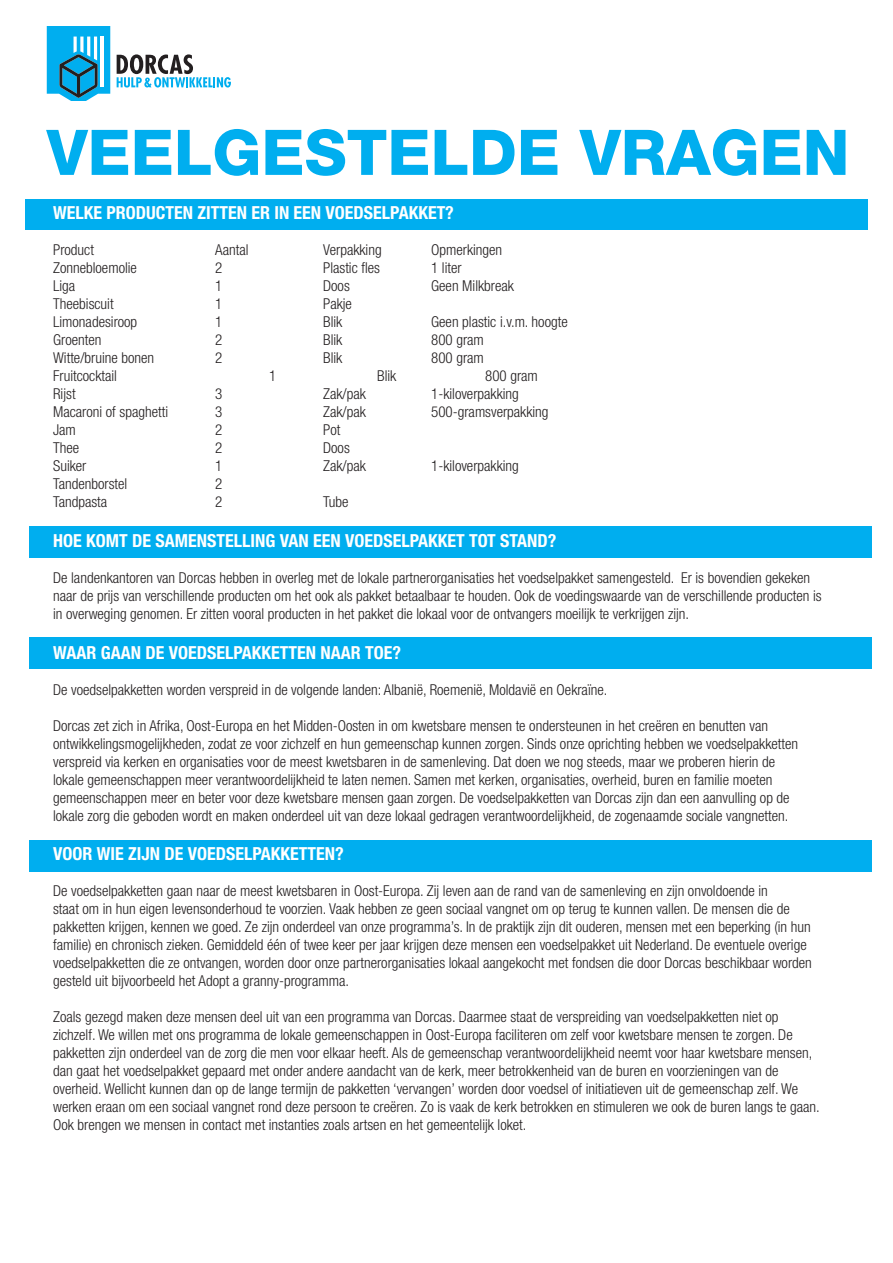
<style>
.page{position:relative;width:893px;height:1263px;background:#fff}
.page>*{position:absolute;margin:0;border:0;box-sizing:border-box;transform-origin:0 0}
.t1{font:800 63px "Helvetica Neue LT Std";color:#00aeef}
.t2{font:700 condensed 18px "Helvetica Neue LT Std";color:#fff}
.t3{font:300 condensed 15px/18px "Helvetica Neue LT Std";color:#231f20}
</style>
<div class="page">
<div style="left:26px;top:199px;width:842px;height:30px;background:#00aeef"></div>
<div style="left:29px;top:526px;width:843px;height:32px;background:#00aeef"></div>
<div style="left:29px;top:637px;width:843px;height:32px;background:#00aeef"></div>
<div style="left:29px;top:840px;width:843px;height:32px;background:#00aeef"></div>
<svg style="left:47px;top:27px;width:63px;height:74px;background:#26a8d8"></svg>
<hr style="left:101px;top:37px;width:3px;height:50px;background:#fff">
<svg style="left:117px;top:54px;width:114px;height:34px"></svg>
<p class="t1" style="left:47px;top:115px;width:804px">VEELGESTELDE VRAGEN</p>
<p class="t2" style="left:53px;top:202px;width:402px">WELKE PRODUCTEN ZITTEN ER IN EEN VOEDSELPAKKET?</p>
<p class="t3" style="left:53px;top:241px;width:42px">Product</p>
<p class="t3" style="left:215px;top:241px;width:35px">Aantal</p>
<p class="t3" style="left:323px;top:241px;width:60px">Verpakking</p>
<p class="t3" style="left:431px;top:241px;width:73px">Opmerkingen</p>
<p class="t3" style="left:53px;top:259px;width:85px">Zonnebloemolie</p>
<p class="t3" style="left:215px;top:259px;width:9px">2</p>
<p class="t3" style="left:323px;top:259px;width:58px">Plastic fles</p>
<p class="t3" style="left:431px;top:259px;width:32px">1 liter</p>
<p class="t3" style="left:53px;top:277px;width:24px">Liga</p>
<p class="t3" style="left:215px;top:277px;width:9px">1</p>
<p class="t3" style="left:323px;top:277px;width:28px">Doos</p>
<p class="t3" style="left:431px;top:277px;width:84px">Geen Milkbreak</p>
<p class="t3" style="left:53px;top:295px;width:62px">Theebiscuit</p>
<p class="t3" style="left:215px;top:295px;width:9px">1</p>
<p class="t3" style="left:323px;top:295px;width:30px">Pakje</p>
<p class="t3" style="left:53px;top:313px;width:86px">Limonadesiroop</p>
<p class="t3" style="left:215px;top:313px;width:9px">1</p>
<p class="t3" style="left:323px;top:313px;width:21px">Blik</p>
<p class="t3" style="left:431px;top:313px;width:138px">Geen plastic i.v.m. hoogte</p>
<p class="t3" style="left:53px;top:331px;width:50px">Groenten</p>
<p class="t3" style="left:215px;top:331px;width:9px">2</p>
<p class="t3" style="left:323px;top:331px;width:21px">Blik</p>
<p class="t3" style="left:431px;top:331px;width:54px">800 gram</p>
<p class="t3" style="left:53px;top:349px;width:103px">Witte/bruine bonen</p>
<p class="t3" style="left:215px;top:349px;width:9px">2</p>
<p class="t3" style="left:323px;top:349px;width:21px">Blik</p>
<p class="t3" style="left:431px;top:349px;width:54px">800 gram</p>
<p class="t3" style="left:53px;top:367px;width:65px">Fruitcocktail</p>
<p class="t3" style="left:269px;top:367px;width:9px">1</p>
<p class="t3" style="left:377px;top:367px;width:21px">Blik</p>
<p class="t3" style="left:485px;top:367px;width:54px">800 gram</p>
<p class="t3" style="left:53px;top:385px;width:24px">Rijst</p>
<p class="t3" style="left:215px;top:385px;width:9px">3</p>
<p class="t3" style="left:323px;top:385px;width:44px">Zak/pak</p>
<p class="t3" style="left:431px;top:385px;width:89px">1-kiloverpakking</p>
<p class="t3" style="left:53px;top:403px;width:116px">Macaroni of spaghetti</p>
<p class="t3" style="left:215px;top:403px;width:9px">3</p>
<p class="t3" style="left:323px;top:403px;width:44px">Zak/pak</p>
<p class="t3" style="left:431px;top:403px;width:119px">500-gramsverpakking</p>
<p class="t3" style="left:53px;top:421px;width:24px">Jam</p>
<p class="t3" style="left:215px;top:421px;width:9px">2</p>
<p class="t3" style="left:323px;top:421px;width:19px">Pot</p>
<p class="t3" style="left:53px;top:439px;width:28px">Thee</p>
<p class="t3" style="left:215px;top:439px;width:9px">2</p>
<p class="t3" style="left:323px;top:439px;width:28px">Doos</p>
<p class="t3" style="left:53px;top:457px;width:35px">Suiker</p>
<p class="t3" style="left:215px;top:457px;width:9px">1</p>
<p class="t3" style="left:323px;top:457px;width:44px">Zak/pak</p>
<p class="t3" style="left:431px;top:457px;width:89px">1-kiloverpakking</p>
<p class="t3" style="left:53px;top:475px;width:76px">Tandenborstel</p>
<p class="t3" style="left:215px;top:475px;width:9px">2</p>
<p class="t3" style="left:53px;top:493px;width:56px">Tandpasta</p>
<p class="t3" style="left:215px;top:493px;width:9px">2</p>
<p class="t3" style="left:323px;top:493px;width:27px">Tube</p>
<p class="t2" style="left:53px;top:530px;width:505px">HOE KOMT DE SAMENSTELLING VAN EEN VOEDSELPAKKET TOT STAND?</p>
<p class="t3" style="left:53px;top:569px;width:770px">De landenkantoren van Dorcas hebben in overleg met de lokale partnerorganisaties het voedselpakket samengesteld. Er is bovendien gekeken naar de prijs van verschillende producten om het ook als pakket betaalbaar te houden. Ook de voedingswaarde van de verschillende producten is in overweging genomen. Er zitten vooral producten in het pakket die lokaal voor de ontvangers moeilijk te verkrijgen zijn.</p>
<p class="t2" style="left:53px;top:641px;width:349px">WAAR GAAN DE VOEDSELPAKKETTEN NAAR TOE?</p>
<p class="t3" style="left:53px;top:680px;width:556px">De voedselpakketten worden verspreid in de volgende landen: Albanië, Roemenië, Moldavië en Oekraïne.</p>
<p class="t3" style="left:53px;top:716px;width:746px">Dorcas zet zich in Afrika, Oost-Europa en het Midden-Oosten in om kwetsbare mensen te ondersteunen in het creëren en benutten van ontwikkelingsmogelijkheden, zodat ze voor zichzelf en hun gemeenschap kunnen zorgen. Sinds onze oprichting hebben we voedselpakketten verspreid via kerken en organisaties voor de meest kwetsbaren in de samenleving. Dat doen we nog steeds, maar we proberen hierin de lokale gemeenschappen meer verantwoordelijkheid te laten nemen. Samen met kerken, organisaties, overheid, buren en familie moeten gemeenschappen meer en beter voor deze kwetsbare mensen gaan zorgen. De voedselpakketten van Dorcas zijn dan een aanvulling op de lokale zorg die geboden wordt en maken onderdeel uit van deze lokaal gedragen verantwoordelijkheid, de zogenaamde sociale vangnetten.</p>
<p class="t2" style="left:53px;top:843px;width:292px">VOOR WIE ZIJN DE VOEDSELPAKKETTEN?</p>
<p class="t3" style="left:53px;top:882px;width:760px">De voedselpakketten gaan naar de meest kwetsbaren in Oost-Europa. Zij leven aan de rand van de samenleving en zijn onvoldoende in<br>staat om in hun eigen levensonderhoud te voorzien. Vaak hebben ze geen sociaal vangnet om op terug te kunnen vallen. De mensen die de pakketten krijgen, kennen we goed. Ze zijn onderdeel van onze programma’s. In de praktijk zijn dit ouderen, mensen met een beperking (in hun familie) en chronisch zieken. Gemiddeld één of twee keer per jaar krijgen deze mensen een voedselpakket uit Nederland. De eventuele overige voedselpakketten die ze ontvangen, worden door onze partnerorganisaties lokaal aangekocht met fondsen die door Dorcas beschikbaar worden gesteld uit bijvoorbeeld het Adopt a granny-programma.</p>
<p class="t3" style="left:53px;top:1008px;width:768px">Zoals gezegd maken deze mensen deel uit van een programma van Dorcas. Daarmee staat de verspreiding van voedselpakketten niet op zichzelf. We willen met ons programma de lokale gemeenschappen in Oost-Europa faciliteren om zelf voor kwetsbare mensen te zorgen. De pakketten zijn onderdeel van de zorg die men voor elkaar heeft. Als de gemeenschap verantwoordelijkheid neemt voor haar kwetsbare mensen, dan gaat het voedselpakket gepaard met onder andere aandacht van de kerk, meer betrokkenheid van de buren en voorzieningen van de overheid. Wellicht kunnen dan op de lange termijn de pakketten ‘vervangen’ worden door voedsel of initiatieven uit de gemeenschap zelf. We werken eraan om een sociaal vangnet rond deze persoon te creëren. Zo is vaak de kerk betrokken en stimuleren we ook de buren langs te gaan.<br>Ook brengen we mensen in contact met instanties zoals artsen en het gemeentelijk loket.</p>
</div>
